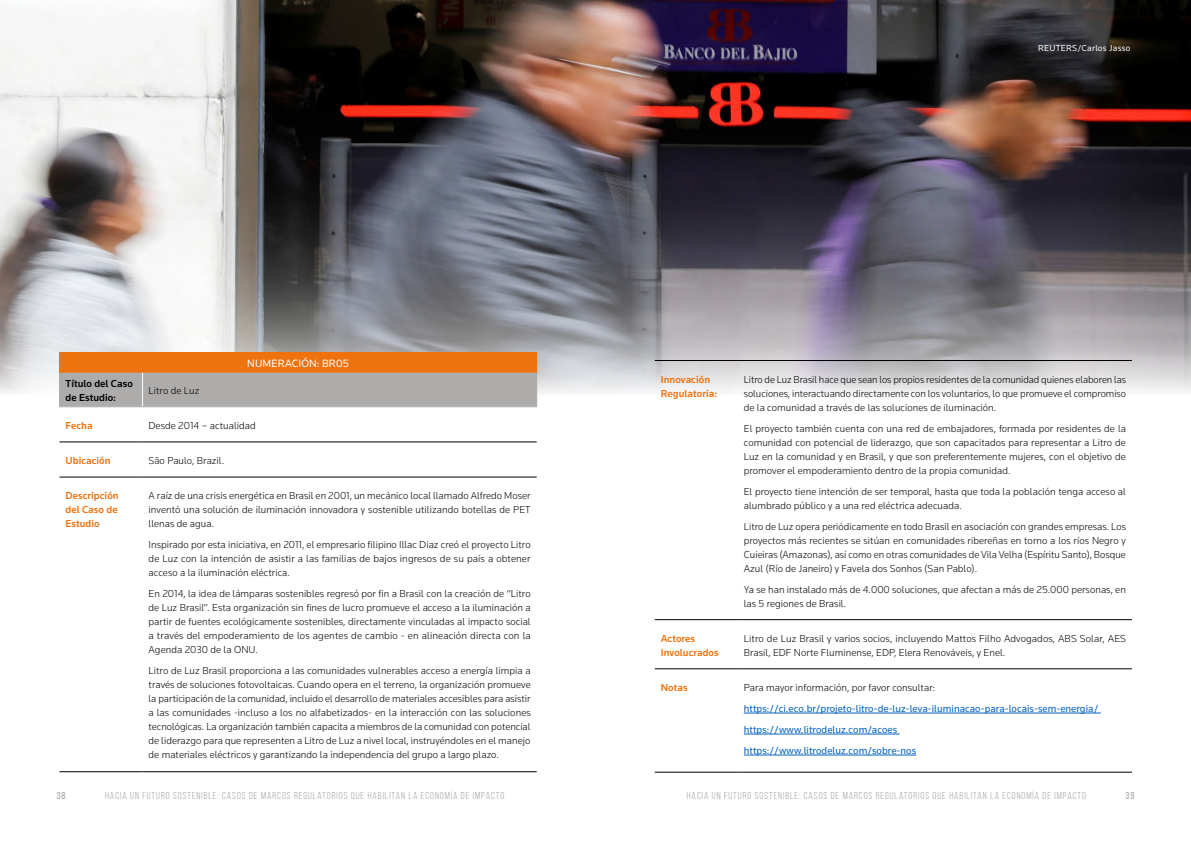
<style>
.page{position:relative;width:1191px;height:842px;background:#fff}
.page>*{position:absolute;margin:0;border:0;box-sizing:border-box;transform-origin:0 0}
.t1{font:11px "Knowledge";letter-spacing:.01em;color:#fff}
.t2{font:300 10.5px/14px "Knowledge";letter-spacing:.005em;color:#000;text-align:justify}
.t3{font:10.5px/21px "Knowledge";letter-spacing:.005em;color:#0563c1}
.t4{font:500 10.5px/14px "Knowledge";letter-spacing:.005em;color:#ee720e}
.t5{font:500 10.5px/14px "Knowledge";letter-spacing:.005em;color:#000}
.t6{font:10px "Bebas Neue";letter-spacing:.1em;color:#9d9d9c}
.t7{font:10px "Bebas Neue";color:#9d9d9c}
.t8{font:9px "Knowledge";letter-spacing:.03em;color:#fff}
</style>
<div class="page">
<img style="left:0;top:0;width:1191px;height:394px">
<hr style="left:60px;top:442px;width:83px;height:1px;background:#000">
<hr style="left:143px;top:442px;width:394px;height:1px;background:#000">
<hr style="left:60px;top:477px;width:83px;height:1px;background:#000">
<hr style="left:143px;top:477px;width:394px;height:1px;background:#000">
<hr style="left:60px;top:771px;width:83px;height:1px;background:#000">
<hr style="left:143px;top:771px;width:394px;height:1px;background:#000">
<svg style="left:59px;top:352px;width:478px;height:55px"></svg>
<hr style="left:59px;top:373px;width:1px;height:33px;background:#aeacab">
<hr style="left:536px;top:373px;width:1px;height:33px;background:#aeacab">
<hr style="left:655px;top:360px;width:83px;height:1px;background:#000">
<hr style="left:738px;top:360px;width:394px;height:1px;background:#000">
<hr style="left:655px;top:619px;width:83px;height:1px;background:#000">
<hr style="left:738px;top:619px;width:394px;height:1px;background:#000">
<hr style="left:655px;top:668px;width:83px;height:1px;background:#000">
<hr style="left:738px;top:668px;width:394px;height:1px;background:#000">
<hr style="left:655px;top:772px;width:83px;height:1px;background:#000">
<hr style="left:738px;top:772px;width:394px;height:1px;background:#000">
<hr style="left:744px;top:713px;width:356px;height:1px;background:#0563c1">
<hr style="left:744px;top:734px;width:155px;height:1px;background:#0563c1">
<hr style="left:744px;top:755px;width:172px;height:1px;background:#0563c1">
<p class="t1" style="left:247px;top:356px;width:103px">NUMERACIÓN: BR05</p>
<p class="t5" style="left:66px;top:376px;width:69px">Título del Caso de Estudio:</p>
<p class="t2" style="left:149px;top:383px;width:52px">Litro de Luz</p>
<p class="t4" style="left:66px;top:418px;width:29px">Fecha</p>
<p class="t2" style="left:149px;top:418px;width:109px">Desde 2014 – actualidad</p>
<p class="t4" style="left:66px;top:453px;width:47px">Ubicación</p>
<p class="t2" style="left:149px;top:453px;width:77px">São Paulo, Brazil.</p>
<p class="t4" style="left:66px;top:488px;width:55px;text-align:justify">Descripción del Caso de Estudio</p>
<p class="t2" style="left:149px;top:488px;width:384px">A raíz de una crisis energética en Brasil en 2001, un mecánico local llamado Alfredo Moser inventó una solución de iluminación innovadora y sostenible utilizando botellas de PET llenas de agua.</p>
<p class="t2" style="left:149px;top:537px;width:384px">Inspirado por esta iniciativa, en 2011, el empresario filipino Illac Diaz creó el proyecto Litro de Luz con la intención de asistir a las familias de bajos ingresos de su país a obtener acceso a la iluminación eléctrica.</p>
<p class="t2" style="left:149px;top:586px;width:384px">En 2014, la idea de lámparas sostenibles regresó por fin a Brasil con la creación de “Litro de Luz Brasil”. Esta organización sin fines de lucro promueve el acceso a la iluminación a partir de fuentes ecológicamente sostenibles, directamente vinculadas al impacto social a través del empoderamiento de los agentes de cambio - en alineación directa con la Agenda 2030 de la ONU.</p>
<p class="t2" style="left:149px;top:663px;width:384px">Litro de Luz Brasil proporciona a las comunidades vulnerables acceso a energía limpia a través de soluciones fotovoltaicas. Cuando opera en el terreno, la organización promueve la participación de la comunidad, incluido el desarrollo de materiales accesibles para asistir a las comunidades -incluso a los no alfabetizados- en la interacción con las soluciones tecnológicas. La organización también capacita a miembros de la comunidad con potencial de liderazgo para que representen a Litro de Luz a nivel local, instruyéndoles en el manejo de materiales eléctricos y garantizando la independencia del grupo a largo plazo.</p>
<p class="t8" style="left:1038px;top:43px;width:94px">REUTERS/Carlos Jasso</p>
<p class="t4" style="left:661px;top:372px;width:58px">Innovación<br>Regulatoria:</p>
<p class="t2" style="left:744px;top:372px;width:384px">Litro de Luz Brasil hace que sean los propios residentes de la comunidad quienes elaboren las soluciones, interactuando directamente con los voluntarios, lo que promueve el compromiso de la comunidad a través de las soluciones de iluminación.</p>
<p class="t2" style="left:744px;top:421px;width:384px">El proyecto también cuenta con una red de embajadores, formada por residentes de la comunidad con potencial de liderazgo, que son capacitados para representar a Litro de Luz en la comunidad y en Brasil, y que son preferentemente mujeres, con el objetivo de promover el empoderamiento dentro de la propia comunidad.</p>
<p class="t2" style="left:744px;top:484px;width:384px">El proyecto tiene intención de ser temporal, hasta que toda la población tenga acceso al alumbrado público y a una red eléctrica adecuada.</p>
<p class="t2" style="left:744px;top:519px;width:384px">Litro de Luz opera periódicamente en todo Brasil en asociación con grandes empresas. Los proyectos más recientes se sitúan en comunidades ribereñas en torno a los ríos Negro y Cuieiras (Amazonas), así como en otras comunidades de Vila Velha (Espíritu Santo), Bosque Azul (Río de Janeiro) y Favela dos Sonhos (San Pablo).</p>
<p class="t2" style="left:744px;top:582px;width:383px">Ya se han instalado más de 4.000 soluciones, que afectan a más de 25.000 personas, en las 5 regiones de Brasil.</p>
<p class="t4" style="left:661px;top:631px;width:60px">Actores<br>Involucrados</p>
<p class="t2" style="left:744px;top:631px;width:384px">Litro de Luz Brasil y varios socios, incluyendo Mattos Filho Advogados, ABS Solar, AES<br>Brasil, EDF Norte Fluminense, EDP, Elera Renováveis, y Enel.</p>
<p class="t4" style="left:661px;top:680px;width:28px">Notas</p>
<p class="t2" style="left:744px;top:680px;width:193px">Para mayor información, por favor consultar:</p>
<p class="t3" style="left:744px;top:698px;width:356px">https://ci.eco.br/projeto-litro-de-luz-leva-iluminacao-para-locais-sem-energia/ https://www.litrodeluz.com/acoes<br>https://www.litrodeluz.com/sobre-nos</p>
<p class="t7" style="left:57px;top:790px;width:10px">38</p>
<p class="t6" style="left:105px;top:790px;width:401px">HACIA UN FUTURO SOSTENIBLE: CASOS DE MARCOS REGULATORIOS QUE HABILITAN LA ECONOMÍA DE IMPACTO</p>
<p class="t6" style="left:686px;top:790px;width:401px">HACIA UN FUTURO SOSTENIBLE: CASOS DE MARCOS REGULATORIOS QUE HABILITAN LA ECONOMÍA DE IMPACTO</p>
<p class="t7" style="left:1125px;top:790px;width:10px">39</p>
</div>
